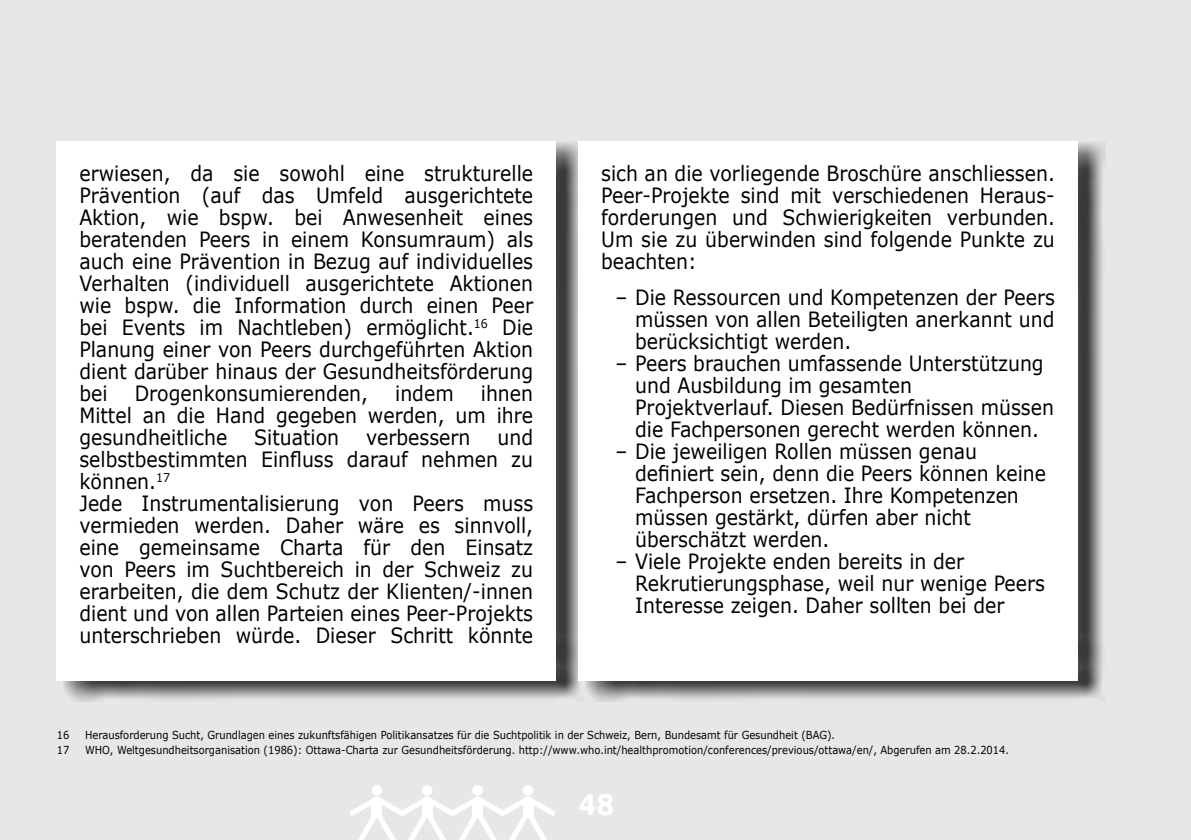
<style>
.page{position:relative;width:1191px;height:840px;background:#fff}
.page>*{position:absolute;margin:0;border:0;box-sizing:border-box;transform-origin:0 0}
.t1{font:700 28px "Verdana";color:#fff;scale:.9 1}
.t2{font:21px/22px "Verdana";color:#000;text-align:justify;scale:.9 1}
.t3{font:11px "Verdana";color:#000;scale:.9 1}
</style>
<div class="page">
<div style="left:0;top:0;width:1191px;height:839px;background:#e6e7e8"></div>
<div style="left:371px;top:784px;width:11px;height:11px;background:#fff;border-radius:50%"></div>
<div style="left:422px;top:784px;width:10px;height:11px;background:#fff;border-radius:50%"></div>
<div style="left:472px;top:784px;width:11px;height:11px;background:#fff;border-radius:50%"></div>
<svg style="left:349px;top:795px;width:207px;height:44px"></svg>
<div style="left:523px;top:784px;width:10px;height:11px;background:#fff;border-radius:50%"></div>
<div style="left:63px;top:141px;width:520px;height:560px;background:#000;opacity:.75"></div>
<div style="left:57px;top:142px;width:499px;height:538px;background:#fff"></div>
<div style="left:585px;top:141px;width:520px;height:560px;background:#000;opacity:.75"></div>
<div style="left:578px;top:142px;width:499px;height:538px;background:#fff"></div>
<p class="t2" style="left:79px;top:162px;width:506px">erwiesen, da sie sowohl eine strukturelle Prävention (auf das Umfeld ausgerichtete Aktion, wie bspw. bei Anwesenheit eines beratenden Peers in einem Konsumraum) als auch eine Prävention in Bezug auf individuelles Verhalten (individuell ausgerichtete Aktionen wie bspw. die Information durch einen Peer bei Events im Nachtleben) ermöglicht.<sup>16</sup> Die Planung einer von Peers durchgeführten Aktion dient darüber hinaus der Gesundheitsförderung bei</p>
<p class="t2" style="left:79px;top:382px;width:506px;text-indent:401px">ihnen Mittel an die Hand gegeben werden, um ihre gesundheitliche</p>
<p class="t2" style="left:135px;top:382px;width:261px">Drogenkonsumierenden,</p>
<p class="t2" style="left:395px;top:382px;width:67px">indem</p>
<p class="t2" style="left:79px;top:426px;width:506px;text-align:left;text-indent:418px">und selbstbestimmten Einfluss darauf nehmen zu können.<sup>17<br></sup>Jede Instrumentalisierung von Peers muss vermieden werden. Daher wäre es sinnvoll, eine gemeinsame Charta für den Einsatz von Peers im Suchtbereich in der Schweiz zu erarbeiten, die dem Schutz der Klienten/-innen dient und von allen Parteien eines Peer-Projekts unterschrieben würde. Dieser Schritt könnte</p>
<p class="t2" style="left:254px;top:426px;width:96px">Situation</p>
<p class="t2" style="left:366px;top:426px;width:117px">verbessern</p>
<p class="t2" style="left:601px;top:162px;width:506px">sich an die vorliegende Broschüre anschliessen.<br>Peer-Projekte sind mit verschiedenen Heraus&shy;forderungen und Schwierigkeiten verbunden.<br>Um sie zu überwinden sind folgende Punkte zu beachten:</p>
<p class="t2" style="left:635px;top:286px;width:468px;text-indent:-20px">– Die Ressourcen und Kompetenzen der Peers müssen von allen Beteiligten anerkannt und berücksichtigt werden.</p>
<p class="t2" style="left:635px;top:352px;width:467px;text-align:left;text-indent:-20px">– Peers brauchen umfassende Unterstützung und Ausbildung im gesamten Projektverlauf. Diesen Bedürfnissen müssen die Fachpersonen gerecht werden können.</p>
<p class="t2" style="left:635px;top:440px;width:458px;text-align:left;text-indent:-20px">– Die jeweiligen Rollen müssen genau definiert sein, denn die Peers können keine Fachperson ersetzen. Ihre Kompetenzen müssen gestärkt, dürfen aber nicht überschätzt werden.</p>
<p class="t2" style="left:635px;top:550px;width:457px;text-align:left;text-indent:-20px">– Viele Projekte enden bereits in der<br>Rekrutierungsphase, weil nur wenige Peers<br>Interesse zeigen. Daher sollten bei der</p>
<p class="t3" style="left:57px;top:727px;width:15px">16</p>
<p class="t3" style="left:85px;top:727px;width:835px">Herausforderung Sucht, Grundlagen eines zukunftsfähigen Politikansatzes für die Suchtpolitik in der Schweiz, Bern, Bundesamt für Gesundheit (BAG).</p>
<p class="t3" style="left:57px;top:742px;width:15px">17</p>
<p class="t3" style="left:85px;top:742px;width:1028px">WHO, Weltgesundheitsorganisation (1986): Ottawa-Charta zur Gesundheitsförderung. http://www.who.int/healthpromotion/conferences/previous/ottawa/en/, Abgerufen am 28.2.2014.</p>
<h1 class="t1" style="left:578px;top:784px;width:41px">48</h1>
</div>
